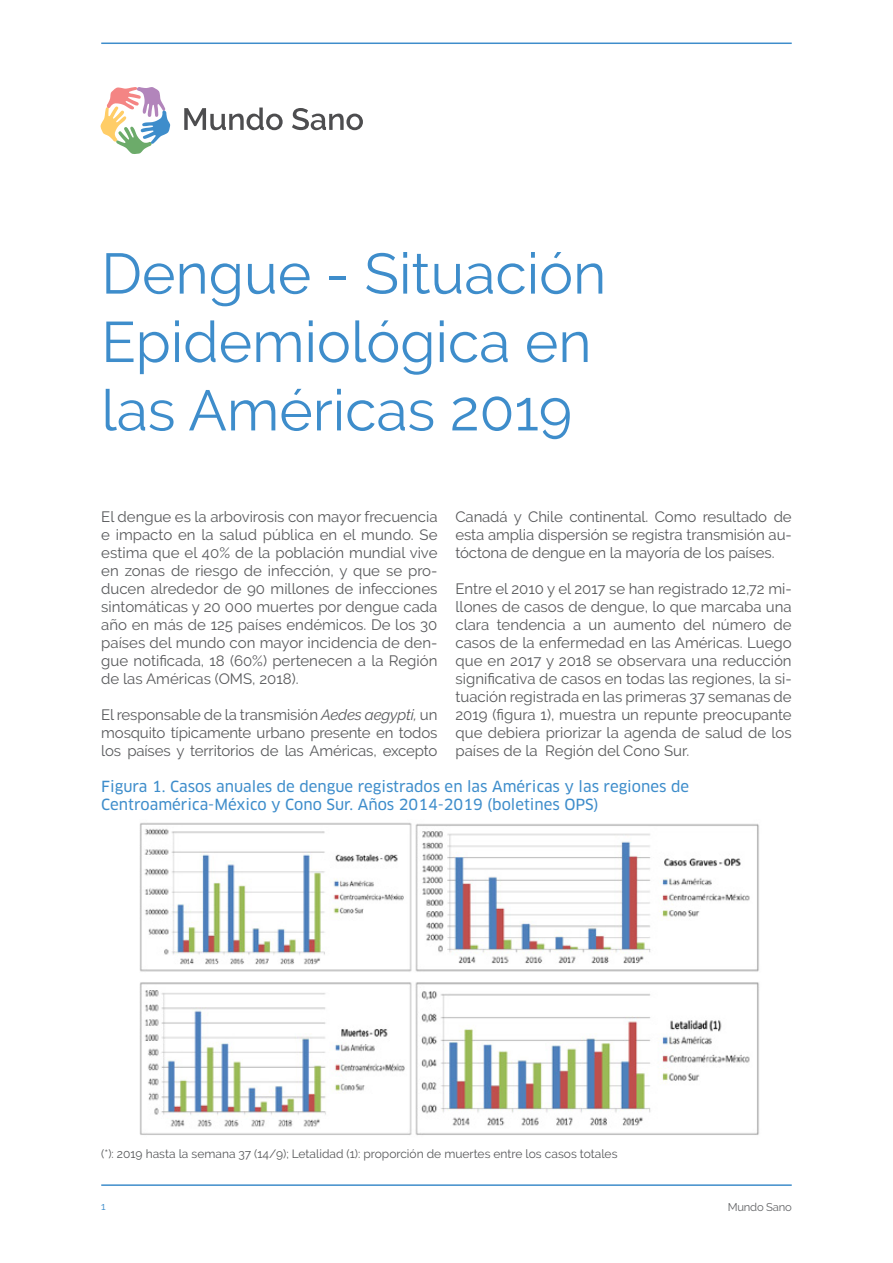
<style>
.page{position:relative;width:893px;height:1263px;background:#fff}
.page>*{position:absolute;margin:0;border:0;box-sizing:border-box;transform-origin:0 0}
.t1{font:57px/68.4px "Raleway";color:#3e8dcb}
.t2{font:15px/18px "Raleway";letter-spacing:-.01em;color:#58595b;text-align:justify}
.t3{font:15px/18px "Clan News";color:#3e8dcb}
.t4{font:12px "Raleway";color:#58595b}
.t5{font:11.25px "Raleway";letter-spacing:-.02em;color:#636466}
.t6{font:10.5px "Raleway";color:#3e8dcb}
.s1{font-style:italic}
</style>
<div class="page">
<hr style="left:101px;top:1184px;width:691px;height:2px;background:#3e8dcb">
<hr style="left:101px;top:43px;width:691px;height:1px;background:#3e8dcb">
<svg style="left:184px;top:108px;width:179px;height:22px"></svg>
<svg style="left:101px;top:87px;width:69px;height:67px"></svg>
<img style="left:139px;top:822px;width:620px;height:313px">
<h1 class="t1" style="left:101px;top:239px;width:507px">Dengue - Situación<br>Epidemiológica en las Américas 2019</h1>
<p class="t2" style="left:101px;top:508px;width:338px">El dengue es la arbovirosis con mayor frecuencia e impacto en la salud pública en el mundo. Se estima que el 40% de la población mundial vive en zonas de riesgo de infección, y que se pro&shy;ducen alrededor de 90 millones de infecciones sintomáticas y 20 000 muertes por dengue cada año en más de 125 países endémicos. De los 30 países del mundo con mayor incidencia de den&shy;gue notificada, 18 (60%) pertenecen a la Región de las Américas (OMS, 2018).</p>
<p class="t2" style="left:101px;top:706px;width:338px">El responsable de la transmisión <span class="s1">Aedes aegypti,</span> un mosquito típicamente urbano presente en todos los países y territorios de las Américas, excepto</p>
<p class="t2" style="left:455px;top:508px;width:338px">Canadá y Chile continental. Como resultado de esta amplia dispersión se registra transmisión au&shy;tóctona de dengue en la mayoría de los países.</p>
<p class="t2" style="left:455px;top:580px;width:338px">Entre el 2010 y el 2017 se han registrado 12,72 mi&shy;llones de casos de dengue, lo que marcaba una clara tendencia a un aumento del número de casos de la enfermedad en las Américas. Luego que en 2017 y 2018 se observara una reducción significativa de casos en todas las regiones, la si&shy;tuación registrada en las primeras 37 semanas de 2019 (figura 1), muestra un repunte preocupante que debiera priorizar la agenda de salud de los países de la Región del Cono Sur.</p>
<p class="t3" style="left:101px;top:778px;width:589px">Figura 1. Casos anuales de dengue registrados en las Américas y las regiones de<br>Centroamérica-México y Cono Sur. Años 2014-2019 (boletines OPS)</p>
<p class="t4" style="left:101px;top:1147px;width:518px">(*): 2019 hasta la semana 37 (14/9); Letalidad (1): proporción de muertes entre los casos totales</p>
<p class="t6" style="left:101px;top:1200px;width:6px">1</p>
<p class="t5" style="left:728px;top:1200px;width:65px">Mundo Sano</p>
</div>
